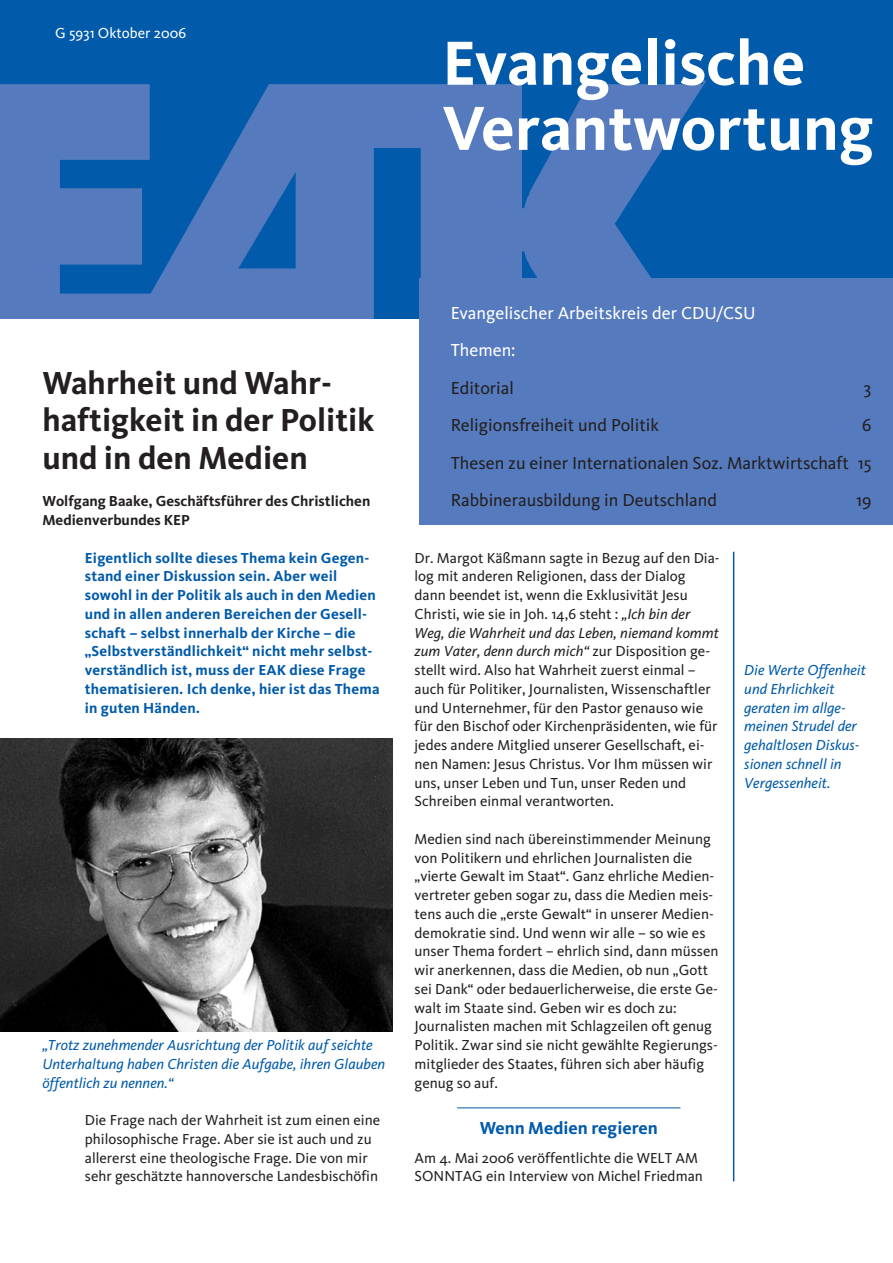
<style>
.page{position:relative;width:893px;height:1263px;background:#fff}
.page>*{position:absolute;margin:0;border:0;box-sizing:border-box;transform-origin:0 0}
.t1{font:700 64.5px/65.1px "CDU Kievit";color:#fff}
.t2{font:700 33px/37.5px "CDU Kievit";color:#231f20}
.t3{font:18px/37.5px "CDU Kievit";color:#231f20;text-align:justify}
.t4{font:18px "CDU Kievit";color:#fff}
.t5{font:700 18px "CDU Kievit";color:#015aaa}
.t6{font:15px/18.8px "CDU Kievit";color:#231f20}
.t7{font:700 15px/18.8px "CDU Kievit";letter-spacing:.01em;color:#015aaa}
.t8{font:italic 15px/18.8px "CDU Kievit";color:#015aaa}
.t9{font:700 15px/18.8px "CDU Kievit";color:#231f20}
.t10{font:15px "CDU Kievit";color:#fff}
.s1{font-style:italic}
</style>
<div class="page">
<hr style="left:457px;top:1108px;width:223px;height:1px;background:#015aaa">
<hr style="left:733px;top:552px;width:1px;height:629px;background:#015aaa">
<div style="left:0;top:0;width:892px;height:319px;background:#015aaa"></div>
<img style="left:0;top:80px;width:716px;height:239px">
<div style="left:420px;top:279px;width:472px;height:246px;background:#557bbe"></div>
<img style="left:0;top:739px;width:392px;height:292px">
<p class="t10" style="left:55px;top:27px;width:132px">G 5931 Oktober 2006</p>
<h1 class="t1" style="left:442px;top:37px;width:433px">Evangelische<br>Verantwortung</h1>
<h2 class="t2" style="left:42px;top:367px;width:334px">Wahrheit und Wahr&shy;haftigkeit in der Politik und in den Medien</h2>
<p class="t9" style="left:42px;top:493px;width:329px">Wolfgang Baake, Geschäftsführer des Christlichen<br>Medienverbundes KEP</p>
<p class="t7" style="left:85px;top:550px;width:296px">Eigentlich sollte dieses Thema kein Gegen&shy;stand einer Diskussion sein. Aber weil sowohl in der Politik als auch in den Medien und in allen anderen Bereichen der Gesell&shy;schaft – selbst innerhalb der Kirche – die „Selbstverständlichkeit“ nicht mehr selbst&shy;verständlich ist, muss der EAK diese Frage thematisieren. Ich denke, hier ist das Thema in guten Händen.</p>
<p class="t8" style="left:42px;top:1037px;width:344px">„Trotz zunehmender Ausrichtung der Politik auf seichte<br>Unterhaltung haben Christen die Aufgabe, ihren Glauben öffentlich zu nennen.“</p>
<p class="t6" style="left:85px;top:1112px;width:297px">Die Frage nach der Wahrheit ist zum einen eine philosophische Frage. Aber sie ist auch und zu allererst eine theologische Frage. Die von mir sehr geschätzte hannoversche Landesbischöfin</p>
<p class="t4" style="left:451px;top:306px;width:306px">Evangelischer Arbeitskreis der CDU/CSU</p>
<p class="t4" style="left:450px;top:343px;width:66px">Themen:</p>
<p class="t3" style="left:450px;top:371px;width:65px">Editorial</p>
<p class="t3" style="left:863px;top:371px;width:9px">3</p>
<p class="t3" style="left:450px;top:408px;width:210px">Religionsfreiheit und Politik</p>
<p class="t3" style="left:450px;top:408px;width:422px;text-indent:411px">6<br>Thesen zu einer Internationalen Soz. Marktwirtschaft 15<br>Rabbinerausbildung in Deutschland</p>
<p class="t3" style="left:856px;top:483px;width:17px">19</p>
<p class="t6" style="left:414px;top:550px;width:306px">Dr. Margot Käßmann sagte in Bezug auf den Dia&shy;log mit anderen Religionen, dass der Dialog dann beendet ist, wenn die Exklusivität Jesu Christi, wie sie in Joh. 14,6 steht : <span class="s1">„Ich bin der Weg, die Wahrheit und das Leben, niemand kommt zum Vater, denn durch mich“</span> zur Disposition ge&shy;stellt wird. Also hat Wahrheit zuerst einmal – auch für Politiker, Journalisten, Wissenschaftler und Unternehmer, für den Pastor genauso wie für den Bischof oder Kirchenpräsidenten, wie für jedes andere Mitglied unserer Gesellschaft, ei&shy;nen Namen: Jesus Christus. Vor Ihm müssen wir uns, unser Leben und Tun, unser Reden und Schreiben einmal verantworten.</p>
<p class="t6" style="left:414px;top:831px;width:305px">Medien sind nach übereinstimmender Meinung von Politikern und ehrlichen Journalisten die „vierte Gewalt im Staat“. Ganz ehrliche Medien&shy;vertreter geben sogar zu, dass die Medien meis&shy;tens auch die „erste Gewalt“ in unserer Medien&shy;demokratie sind. Und wenn wir alle – so wie es unser Thema fordert – ehrlich sind, dann müssen wir anerkennen, dass die Medien, ob nun „Gott sei Dank“ oder bedauerlicherweise, die erste Ge&shy;walt im Staate sind. Geben wir es doch zu:<br>Journalisten machen mit Schlagzeilen oft genug Politik. Zwar sind sie nicht gewählte Regierungs&shy;mitglieder des Staates, führen sich aber häufig genug so auf.</p>
<p class="t5" style="left:479px;top:1121px;width:180px">Wenn Medien regieren</p>
<p class="t6" style="left:414px;top:1150px;width:290px">Am 4. Mai 2006 veröffentlichte die WELT AM<br>SONNTAG ein Interview von Michel Friedman</p>
<p class="t8" style="left:744px;top:662px;width:123px">Die Werte Offenheit und Ehrlichkeit geraten im allge&shy;meinen Strudel der gehaltlosen Diskus&shy;sionen schnell in<br>Vergessenheit.</p>
</div>
